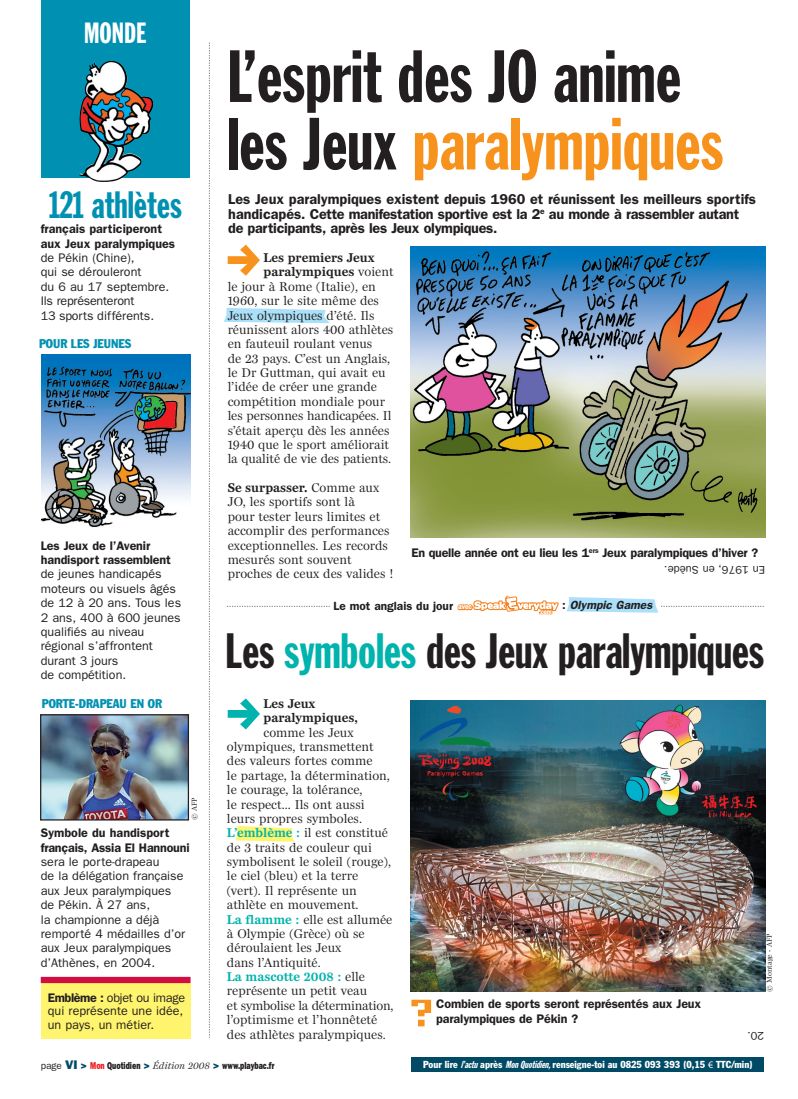
<style>
.page{position:relative;width:798px;height:1099px;background:#fff}
.page>*{position:absolute;margin:0;border:0;box-sizing:border-box;transform-origin:0 0}
.t1{font:72.5px/67.5px "Franklin Gothic Extra Cond";color:#231f20}
.t2{font:48.75px "Franklin Gothic Extra Cond";letter-spacing:-.005em;color:#231f20}
.t3{font:37.5px "Franklin Gothic Extra Cond";color:#0091b2}
.t4{font:28.75px "Franklin Gothic Extra Cond";color:#fff}
.t5{font:600 14.38px/14.4px "Franklin Gothic";letter-spacing:-.02em;color:#231f20}
.t6{font:13.12px/14.4px "Miller Daily One";color:#231f20}
.t7{font:13.12px "Miller Daily Bold Text";color:#231f20}
.t8{font:13.12px "Miller Daily Bold Text";color:#00b3ac}
.t9{font:12.5px/14.4px "Franklin Gothic";color:#231f20}
.t10{font:600 12.5px/15px "Franklin Gothic";letter-spacing:-.01em;color:#231f20}
.t11{font:condensed 12.5px "Franklin Gothic";color:#0091b2}
.t12{font:600 11.88px "Franklin Gothic";color:#231f20}
.t13{font:italic 600 11.88px "Franklin Gothic";color:#231f20}
.t14{font:11.25px "Franklin Gothic";color:#231f20}
.t15{font:condensed 10px "Franklin Gothic";color:#fff}
.t16{font:800 10px "Franklin Gothic";color:#231f20;scale:.71 1}
.t17{font:7.5px "Miller Daily One";color:#231f20}
.s1{font-weight:600}
.s2{color:#f7931d}
.s3{font-family:"Miller Daily One"}
.s4{font-family:"Miller Daily Bold Text"}
.s5{font-family:"Bureau Grotesque Three Seven";font-weight:400;font-size:6.75px;color:#fff}
.s6{font-style:normal}
.s7{color:#00b3ac}
.s8{font-family:"Miller Daily Bold Text";color:#00b3ac}
.s9{font-family:"Miller Daily One";color:#231f20}
.s10{font-weight:400}
.s11{font-size:12.5px;color:#004a65}
.s12{color:#004a65}
.s13{color:#ee1d23}
.s14{font-family:"Miller Daily One";font-weight:400;font-style:italic}
.s15{font-family:"Franklin Gothic Extra Cond";font-style:italic;font-stretch:normal}
.s16{font-family:"Myriad Pro";font-stretch:normal}
</style>
<div class="page">
<svg style="left:224px;top:308px;width:106px;height:15px"></svg>
<svg style="left:209px;top:43px;width:1px;height:994px"></svg>
<img style="left:410px;top:246px;width:354px;height:291px">
<svg style="left:236px;top:826px;width:58px;height:15px"></svg>
<div style="left:411px;top:1057px;width:353px;height:14px;background:#004a65"></div>
<div style="left:41px;top:0;width:149px;height:177px;background:#0091b2"></div>
<img style="left:79px;top:61px;width:75px;height:121px">
<svg style="left:227px;top:606px;width:103px;height:1px"></svg>
<svg style="left:567px;top:597px;width:196px;height:15px"></svg>
<svg style="left:457px;top:595px;width:101px;height:20px"></svg>
<svg style="left:411px;top:999px;width:20px;height:27px"></svg>
<div style="left:41px;top:983px;width:149px;height:55px;background:#fff46d"></div>
<div style="left:41px;top:976px;width:149px;height:7px;background:#d20d44"></div>
<img style="left:410px;top:700px;width:354px;height:291px">
<svg style="left:227px;top:698px;width:33px;height:31px"></svg>
<svg style="left:227px;top:244px;width:33px;height:32px"></svg>
<img style="left:42px;top:354px;width:149px;height:173px">
<img style="left:42px;top:716px;width:145px;height:102px">
<div style="left:40px;top:714px;width:149px;height:106px;border:1px solid #231f20"></div>
<p class="t4" style="left:84px;top:17px;width:64px">MONDE</p>
<p class="t3" style="left:49px;top:185px;width:134px">121 athlètes</p>
<p class="t9" style="left:41px;top:221px;width:136px"><span class="s1">français participeront aux Jeux paralympiques </span>de Pékin (Chine),<br>qui se dérouleront<br>du 6 au 17 septembre.<br>Ils représenteront<br>13 sports différents.</p>
<p class="t11" style="left:39px;top:336px;width:8px">POUR</p>
<p class="t11" style="left:71px;top:336px;width:61px">LES JEUnes</p>
<p class="t9" style="left:41px;top:538px;width:142px"><span class="s1">Les Jeux de l’Avenir handisport rassemblent </span>de jeunes handicapés moteurs ou visuels âgés de 12 à 20 ans. Tous les<br>2 ans, 400 à 600 jeunes qualifiés au niveau régional s’affrontent durant 3 jours<br>de compétition.</p>
<p class="t11" style="left:42px;top:695px;width:122px">porte-drapeau en or</p>
<p class="t17" style="left:190px;top:820px;width:24px;rotate:-90deg">© AFP</p>
<p class="t9" style="left:41px;top:825px;width:150px"><span class="s1">Symbole du handisport français, Assia El Hannouni </span>sera le porte-drapeau<br>de la délégation française aux Jeux paralympiques<br>de Pékin. À 27 ans,<br>la championne a déjà remporté 4 médailles d’or aux Jeux paralympiques d’Athènes, en 2004.</p>
<p class="t9" style="left:48px;top:990px;width:139px;line-height:13.8px"><span class="s1">Emblème :</span> objet ou image qui représente une idée, un pays, un métier.</p>
<p class="t1" style="left:227px;top:43px;width:498px">L’esprit des JO anime les Jeux <span class="s2">paralympiques</span></p>
<p class="t5" style="left:228px;top:192px;width:529px">Les Jeux paralympiques existent depuis 1960 et réunissent les meilleurs sportifs handicapés. Cette manifestation sportive est la 2<sup>e</sup> au monde à rassembler autant de participants, après les Jeux olympiques.</p>
<p class="t7" style="left:263px;top:250px;width:112px">Les premiers Jeux</p>
<p class="t7" style="left:263px;top:265px;width:132px">paralympiques <span class="s3">voient</span></p>
<p class="t6" style="left:227px;top:279px;width:150px">le jour à Rome (Italie), en</p>
<p class="t6" style="left:227px;top:293px;width:153px">1960, sur le site même des</p>
<p class="t6" style="left:227px;top:308px;width:148px">Jeux olympiques d’été. Ils</p>
<p class="t6" style="left:227px;top:322px;width:167px">réunissent alors 400 athlètes</p>
<p class="t6" style="left:227px;top:336px;width:146px">en fauteuil roulant venus</p>
<p class="t6" style="left:227px;top:351px;width:164px">de 23 pays. C’est un Anglais,</p>
<p class="t6" style="left:227px;top:365px;width:159px">le Dr Guttman, qui avait eu</p>
<p class="t6" style="left:227px;top:380px;width:151px">l’idée de créer une grande</p>
<p class="t6" style="left:227px;top:394px;width:159px">compétition mondiale pour</p>
<p class="t6" style="left:227px;top:408px;width:165px">les personnes handicapées. Il</p>
<p class="t6" style="left:227px;top:423px;width:163px">s’était aperçu dès les années</p>
<p class="t6" style="left:227px;top:437px;width:163px">1940 que le sport améliorait</p>
<p class="t6" style="left:227px;top:451px;width:165px">la qualité de vie des patients.</p>
<p class="t6" style="left:227px;top:480px;width:167px"><span class="s4">Se surpasser.</span> Comme aux<br>JO, les sportifs sont là<br>pour tester leurs limites et accomplir des performances exceptionnelles. Les records mesurés sont souvent proches de ceux des valides !</p>
<p class="t10" style="left:411px;top:545px;width:348px">En quelle année ont eu lieu les 1<sup>ers</sup> Jeux paralympiques d’hiver ?</p>
<p class="t14" style="left:764px;top:576px;width:102px;rotate:-180deg">En 1976, en Suède.</p>
<p class="t12" style="left:333px;top:599px;width:140px">Le mot anglais du jour <span class="s5">avec</span></p>
<p class="t13" style="left:539px;top:597px;width:117px"><sub>.</sub> <sub>c</sub> <sub>o</sub> <sub>m</sub> <span class="s6">:</span> Olympic Games</p>
<p class="t2" style="left:225px;top:625px;width:540px">Les <span class="s7">symboles</span> des Jeux paralympiques</p>
<p class="t7" style="left:263px;top:696px;width:53px">Les Jeux</p>
<p class="t7" style="left:263px;top:710px;width:96px">paralympiques,</p>
<p class="t6" style="left:263px;top:725px;width:92px">comme les Jeux</p>
<p class="t6" style="left:227px;top:739px;width:148px">olympiques, transmettent</p>
<p class="t6" style="left:227px;top:753px;width:147px">des valeurs fortes comme</p>
<p class="t6" style="left:227px;top:768px;width:164px">le partage, la détermination,</p>
<p class="t6" style="left:227px;top:782px;width:137px">le courage, la tolérance,</p>
<p class="t6" style="left:227px;top:796px;width:139px">le respect... Ils ont aussi</p>
<p class="t6" style="left:227px;top:811px;width:137px">leurs propres symboles.</p>
<p class="t6" style="left:227px;top:825px;width:163px"><span class="s8">L’emblème :</span> il est constitué</p>
<p class="t6" style="left:227px;top:840px;width:146px">de 3 traits de couleur qui</p>
<p class="t6" style="left:227px;top:854px;width:166px">symbolisent le soleil (rouge),</p>
<p class="t6" style="left:227px;top:868px;width:133px">le ciel (bleu) et la terre</p>
<p class="t6" style="left:227px;top:883px;width:131px">(vert). Il représente un</p>
<p class="t6" style="left:227px;top:897px;width:133px">athlète en mouvement.</p>
<p class="t6" style="left:227px;top:911px;width:167px"><span class="s8">La flamme :</span> elle est allumée</p>
<p class="t6" style="left:227px;top:926px;width:139px">à Olympie (Grèce) où se</p>
<p class="t6" style="left:227px;top:940px;width:116px">déroulaient les Jeux</p>
<p class="t6" style="left:227px;top:954px;width:95px">dans l’Antiquité.</p>
<p class="t8" style="left:227px;top:969px;width:139px">La mascotte 2008 : <span class="s9">elle</span></p>
<p class="t6" style="left:227px;top:983px;width:142px">représente un petit veau</p>
<p class="t6" style="left:227px;top:998px;width:168px">et symbolise la détermination,</p>
<p class="t6" style="left:227px;top:1012px;width:152px">l’optimisme et l’honnêteté</p>
<p class="t6" style="left:227px;top:1026px;width:160px">des athlètes paralympiques.</p>
<p class="t10" style="left:436px;top:995px;width:266px">Combien de sports seront représentés aux Jeux paralympiques de Pékin ?</p>
<p class="t17" style="left:765px;top:991px;width:59px;rotate:-90deg">© Montage - AFP</p>
<p class="t14" style="left:764px;top:1042px;width:18px;rotate:-180deg">20.</p>
<p class="t16" style="left:41px;top:1059px;width:330px"><span class="s10">page</span> <span class="s11">VI</span> <span class="s12">&gt;</span> <span class="s13">Mon</span> Quotidien <span class="s12">&gt;</span> <span class="s14">Édition 2008</span> <span class="s12">&gt;</span> www.playbac.fr</p>
<p class="t15" style="left:423px;top:1058px;width:331px">Pour lire <span class="s15">l’actu</span>après <span class="s15">MonQuotidien,</span>renseigne-toi au 0825 093 393 (0,15 <span class="s16">€</span> TTC/min)</p>
</div>
